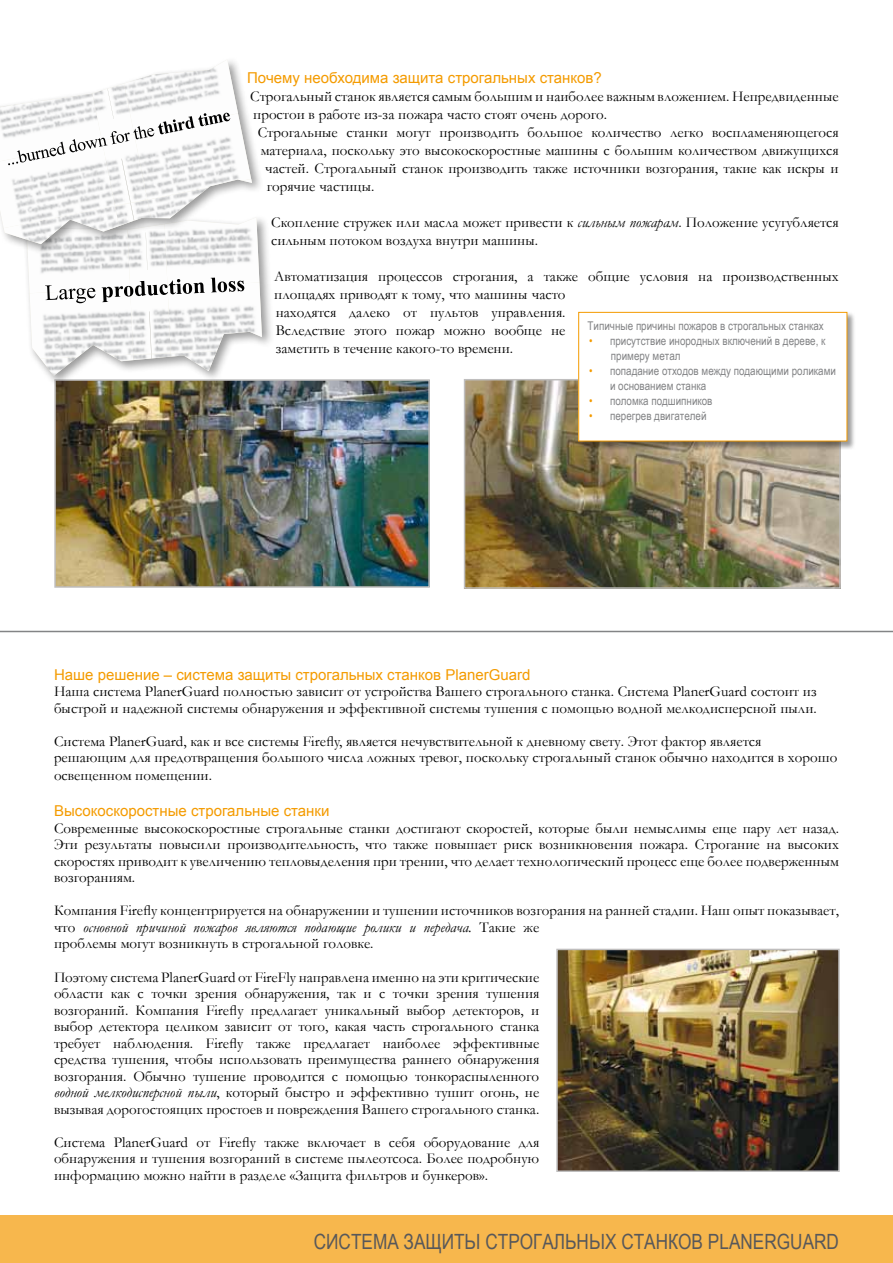
<style>
.page{position:relative;width:893px;height:1263px;background:#fff}
.page>*{position:absolute;margin:0;border:0;box-sizing:border-box;transform-origin:0 0}
.t1{font:21px "Arial Narrow";color:#58585a}
.t2{font:15px/16.5px "Garamond";color:#000}
.t3{font:15px "Arial";color:#f49b00}
.t4{font:12px/15px "Arial Narrow";color:#838486}
.s1{font-style:italic}
.s2{color:#f49b00}
</style>
<div class="page">
<hr style="left:0;top:631px;width:893px;height:1px;background:#838486">
<div style="left:0;top:1215px;width:893px;height:48px;background:#f7b74d"></div>
<img style="left:467px;top:382px;width:371px;height:204px">
<div style="left:464px;top:379px;width:377px;height:210px;border:2px solid #bfbebe"></div>
<img style="left:57px;top:382px;width:370px;height:203px">
<div style="left:54px;top:379px;width:376px;height:209px;border:2px solid #bfbebe"></div>
<div style="left:23px;top:213px;width:251px;height:173px;background:#000;opacity:.4"></div>
<svg style="left:27px;top:255px;width:235px;height:121px"></svg>
<div style="left:0;top:56px;width:263px;height:199px;background:#000;opacity:.4"></div>
<svg style="left:0;top:60px;width:252px;height:184px"></svg>
<img style="left:4px;top:226px;width:115px;height:18px">
<img style="left:151px;top:179px;width:101px;height:39px">
<img style="left:115px;top:200px;width:36px;height:26px">
<img style="left:130px;top:206px;width:4px;height:15px">
<img style="left:0;top:93px;width:92px;height:48px">
<img style="left:0;top:141px;width:115px;height:87px">
<img style="left:124px;top:60px;width:114px;height:53px">
<img style="left:147px;top:113px;width:104px;height:87px">
<img style="left:92px;top:84px;width:42px;height:28px">
<img style="left:102px;top:165px;width:45px;height:41px">
<img style="left:121px;top:165px;width:10px;height:38px">
<img style="left:107px;top:89px;width:7px;height:23px">
<svg style="left:8px;top:112px;width:223px;height:53px"></svg>
<div style="left:578px;top:312px;width:278px;height:138px;background:#000;opacity:.4"></div>
<div style="left:579px;top:312px;width:268px;height:129px;background:#fff"></div>
<div style="left:578px;top:312px;width:269px;height:129px;border:1px solid #f49b00"></div>
<img style="left:559px;top:952px;width:278px;height:217px">
<div style="left:556px;top:949px;width:284px;height:223px;border:2px solid #bfbebe"></div>
<p class="t3" style="left:247px;top:68px;width:356px">Почему необходима защита строгальных станков?</p>
<p class="t2" style="left:250px;top:88px;width:590px">Строгальный станок является самым большим и наиболее важным вложением. Непредвиденные</p>
<p class="t2" style="left:253px;top:106px;width:355px">простои в работе из-за пожара часто стоят очень дорого.</p>
<p class="t2" style="left:258px;top:124px;width:582px">Строгальные станки могут производить большое количество легко воспламеняющегося</p>
<p class="t2" style="left:261px;top:142px;width:579px">материала, поскольку это высокоскоростные машины с большим количеством движущихся</p>
<p class="t2" style="left:265px;top:160px;width:575px">частей. Строгальный станок производить также источники возгорания, такие как искры и</p>
<p class="t2" style="left:267px;top:178px;width:109px">горячие частицы.</p>
<p class="t2" style="left:271px;top:213px;width:569px;line-height:18px">Скопление стружек или масла может привести к <span class="s1">сильным пожарам</span>. Положение усугубляется сильным потоком воздуха внутри машины.</p>
<p class="t2" style="left:274px;top:267px;width:566px;line-height:18px">Автоматизация процессов строгания, а также общие условия на производственных площадях приводят к тому, что машины часто<br>находятся далеко от пультов управления.<br>Вследствие этого пожар можно вообще не<br>заметить в течение какого-то времени.</p>
<p class="t4" style="left:588px;top:318px;width:238px">Типичные причины пожаров в строгальных станках</p>
<p class="t4" style="left:611px;top:333px;width:216px;text-indent:-22px"><span class="s2">•</span> присутствие инородных включений в дереве, к примеру метал</p>
<p class="t4" style="left:610px;top:363px;width:227px;text-indent:-21px"><span class="s2">•</span> попадание отходов между подающими роликами и основанием станка</p>
<p class="t4" style="left:589px;top:393px;width:125px"><span class="s2">•</span> поломка подшипников</p>
<p class="t4" style="left:589px;top:408px;width:119px"><span class="s2">•</span> перегрев двигателей</p>
<p class="t3" style="left:54px;top:665px;width:478px">Наше решение – система защиты строгальных станков PlanerGuard</p>
<p class="t2" style="left:54px;top:683px;width:764px">Наша система PlanerGuard полностью зависит от устройства Вашего строгального станка. Система PlanerGuard состоит из быстрой и надежной системы обнаружения и эффективной системы тушения с помощью водной мелкодисперсной пыли.</p>
<p class="t2" style="left:54px;top:733px;width:785px">Система PlanerGuard, как и все системы Firefly, является нечувствительной к дневному свету. Этот фактор является решающим для предотвращения большого числа ложных тревог, поскольку строгальный станок обычно находится в хорошо</p>
<p class="t2" style="left:54px;top:767px;width:160px">освещенном помещении.</p>
<p class="t3" style="left:54px;top:801px;width:277px">Высокоскоростные строгальные станки</p>
<p class="t2" style="left:54px;top:820px;width:786px;text-align:justify">Современные высокоскоростные строгальные станки достигают скоростей, которые были немыслимы еще пару лет назад.<br>Эти результаты повысили производительность, что также повышает риск возникновения пожара. Строгание на высоких скоростях приводит к увеличению тепловыделения при трении, что делает технологический процесс еще более подверженным возгораниям.</p>
<p class="t2" style="left:54px;top:902px;width:786px">Компания Firefly концентрируется на обнаружении и тушении источников возгорания на ранней стадии. Наш опыт показывает, что <span class="s1">основной причиной пожаров являются подающие ролики и передача.</span> Такие же<br>проблемы могут возникнуть в строгальной головке.</p>
<p class="t2" style="left:54px;top:968px;width:487px;text-align:justify">Поэтому система PlanerGuard от FireFly направлена именно на эти критические области как с точки зрения обнаружения, так и с точки зрения тушения возгораний. Компания Firefly предлагает уникальный выбор детекторов, и выбор детектора целиком зависит от того, какая часть строгального станка требует наблюдения. Firefly также предлагает наиболее эффективные средства тушения, чтобы использовать преимущества раннего обнаружения возгорания. Обычно тушение проводится с помощью тонкораспыленного <span class="s1">водной мелкодисперсной пыли</span>, который быстро и эффективно тушит огонь, не вызывая дорогостоящих простоев и повреждения Вашего строгального станка.</p>
<p class="t2" style="left:54px;top:1133px;width:487px;text-align:justify">Система PlanerGuard от Firefly также включает в себя оборудование для обнаружения и тушения возгораний в системе пылеотсоса. Более подробную информацию можно найти в разделе «Защита фильтров и бункеров».</p>
<h1 class="t1" style="left:314px;top:1226px;width:527px">СИСТЕМА ЗАЩИТЫ СТРОГАЛЬНЫХ СТАНКОВ PLANERGUARD</h1>
</div>
